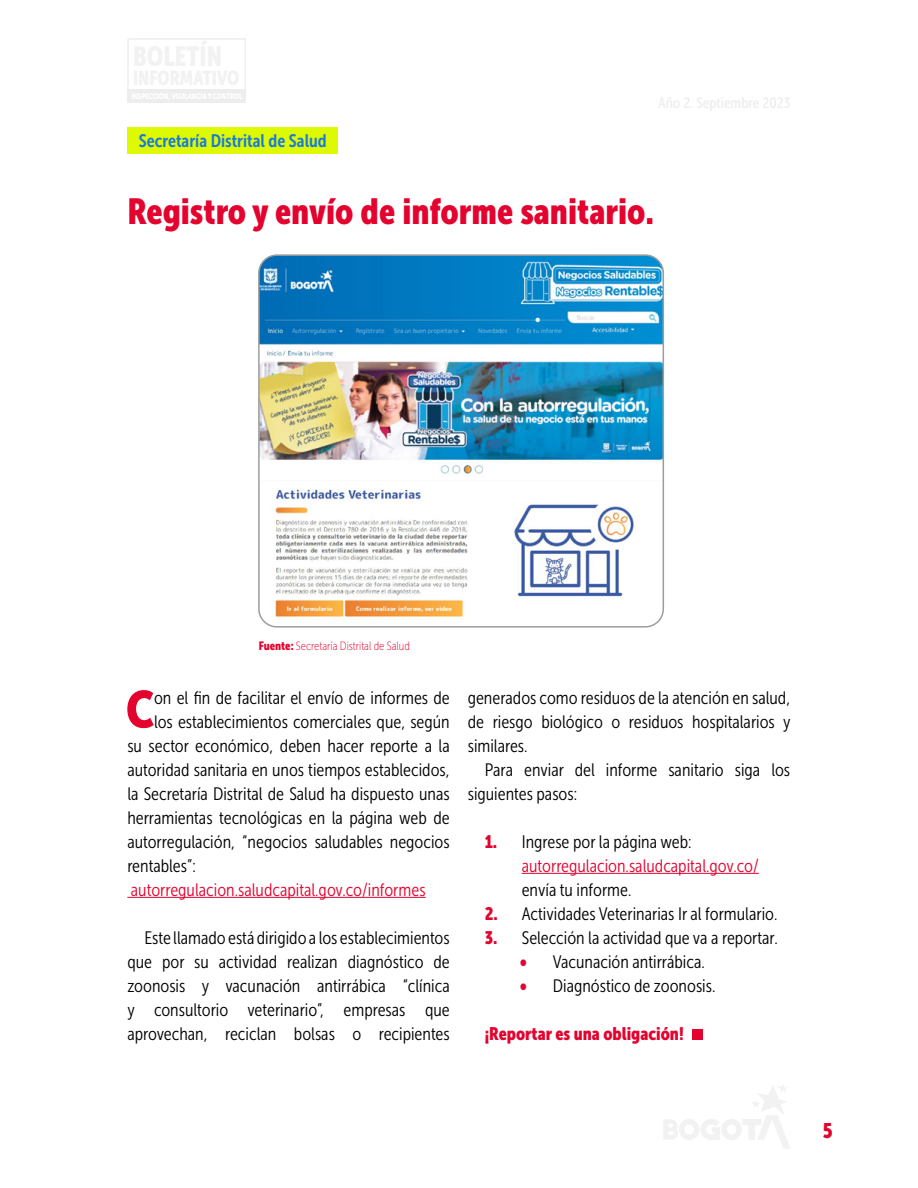
<style>
.page{position:relative;width:918px;height:1188px;background:#fff}
.page>*{position:absolute;margin:0;border:0;box-sizing:border-box;transform-origin:0 0}
.Cuerportada{font:51.6px "Museo Sans Cond 900";color:#e3032e}
.TituoArt{font:36px "Museo Sans Cond 900";color:#e3032e}
.t1{font:21px "Museo Sans Cond 900";color:#e3032e}
.Cuerportada-2{font:18px/24px "Museo Sans Cond 300";color:#000;text-align:justify}
.Cuerportada-3{font:18px "Museo Sans Cond 300";color:#e3032e}
.t2{font:18px "Museo Sans Cond 700";color:#177ade}
.Cuerportada-4{font:18px "Museo Sans Cond 900";color:#e3032e}
.NotaPie{font:12px "Museo Sans Cond 100";color:#e3032e}
.s1{font-family:"Museo Sans Cond 900"}
.s2{font-family:"Museo Sans Cond 900";color:#e3032e}
.s3{color:#e3032e}
</style>
<div class="page">
<svg style="left:664px;top:1085px;width:126px;height:63px"></svg>
<div style="left:127px;top:38px;width:119px;height:65px;border:1px solid #ededed"></div>
<div style="left:128px;top:89px;width:118px;height:14px;background:#ededed"></div>
<hr style="left:127px;top:897px;width:299px;height:1px;background:#e3032e">
<hr style="left:522px;top:873px;width:237px;height:1px;background:#e3032e">
<div style="left:128px;top:128px;width:210px;height:26px;background:#defa00"></div>
<img style="left:261px;top:257px;width:400px;height:368px">
<div style="left:258px;top:254px;width:406px;height:374px;border:2px solid #9d9d9c;border-radius:18px"></div>
<div style="left:692px;top:1030px;width:11px;height:10px;background:#e3032e"></div>
<p class="t2" style="left:139px;top:131px;width:189px">Secretaría Distrital de Salud</p>
<p class="TituoArt" style="left:128px;top:191px;width:528px">Registro y envío de informe sanitario.</p>
<p class="NotaPie" style="left:259px;top:639px;width:153px"><span class="s1">Fuente:</span> Secretaría Distrital de Salud</p>
<p class="Cuerportada" style="left:126px;top:680px;width:30px">C</p>
<p class="Cuerportada-2" style="left:154px;top:686px;width:297px">on el fin de facilitar el envío de informes de</p>
<p class="Cuerportada-2" style="left:154px;top:710px;width:297px">los establecimientos comerciales que, según</p>
<p class="Cuerportada-2" style="left:127px;top:734px;width:324px">su sector económico, deben hacer reporte a la</p>
<p class="Cuerportada-2" style="left:127px;top:758px;width:324px">autoridad sanitaria en unos tiempos establecidos,</p>
<p class="Cuerportada-2" style="left:127px;top:782px;width:324px">la Secretaría Distrital de Salud ha dispuesto unas</p>
<p class="Cuerportada-2" style="left:127px;top:806px;width:324px">herramientas tecnológicas en la página web de</p>
<p class="Cuerportada-2" style="left:127px;top:830px;width:324px">autorregulación, “negocios saludables negocios</p>
<p class="Cuerportada-2" style="left:127px;top:854px;width:70px">rentables”:</p>
<p class="Cuerportada-3" style="left:131px;top:880px;width:296px">autorregulacion.saludcapital.gov.co/informes</p>
<p class="Cuerportada-2" style="left:127px;top:926px;width:324px;text-indent:17px">Este llamado está dirigido a los establecimientos que por su actividad realizan diagnóstico de zoonosis y vacunación antirrábica “clínica y consultorio veterinario”, empresas que aprovechan, reciclan bolsas o recipientes</p>
<p class="Cuerportada-2" style="left:468px;top:686px;width:324px">generados como residuos de la atención en salud, de riesgo biológico o residuos hospitalarios y similares.</p>
<p class="Cuerportada-2" style="left:468px;top:758px;width:324px;text-indent:17px">Para enviar del informe sanitario siga los siguientes pasos:</p>
<p class="Cuerportada-2" style="left:522px;top:830px;width:239px;text-align:left;text-indent:-37px"><span class="s2">1.</span> Ingrese por la página web: <span class="s3">autorregulacion.saludcapital.gov.co/ </span>envía tu informe.</p>
<p class="Cuerportada-2" style="left:485px;top:902px;width:294px"><span class="s2">2.</span> Actividades Veterinarias Ir al formulario.</p>
<p class="Cuerportada-2" style="left:485px;top:926px;width:294px"><span class="s2">3.</span> Selección la actividad que va a reportar.</p>
<p class="Cuerportada-2" style="left:520px;top:950px;width:187px"><span class="s2">•</span> Vacunación antirrábica.</p>
<p class="Cuerportada-2" style="left:520px;top:974px;width:197px"><span class="s2">•</span> Diagnóstico de zoonosis.</p>
<p class="Cuerportada-4" style="left:485px;top:1023px;width:200px">¡Reportar es una obligación!</p>
<p class="t1" style="left:823px;top:1119px;width:11px">5</p>
</div>
